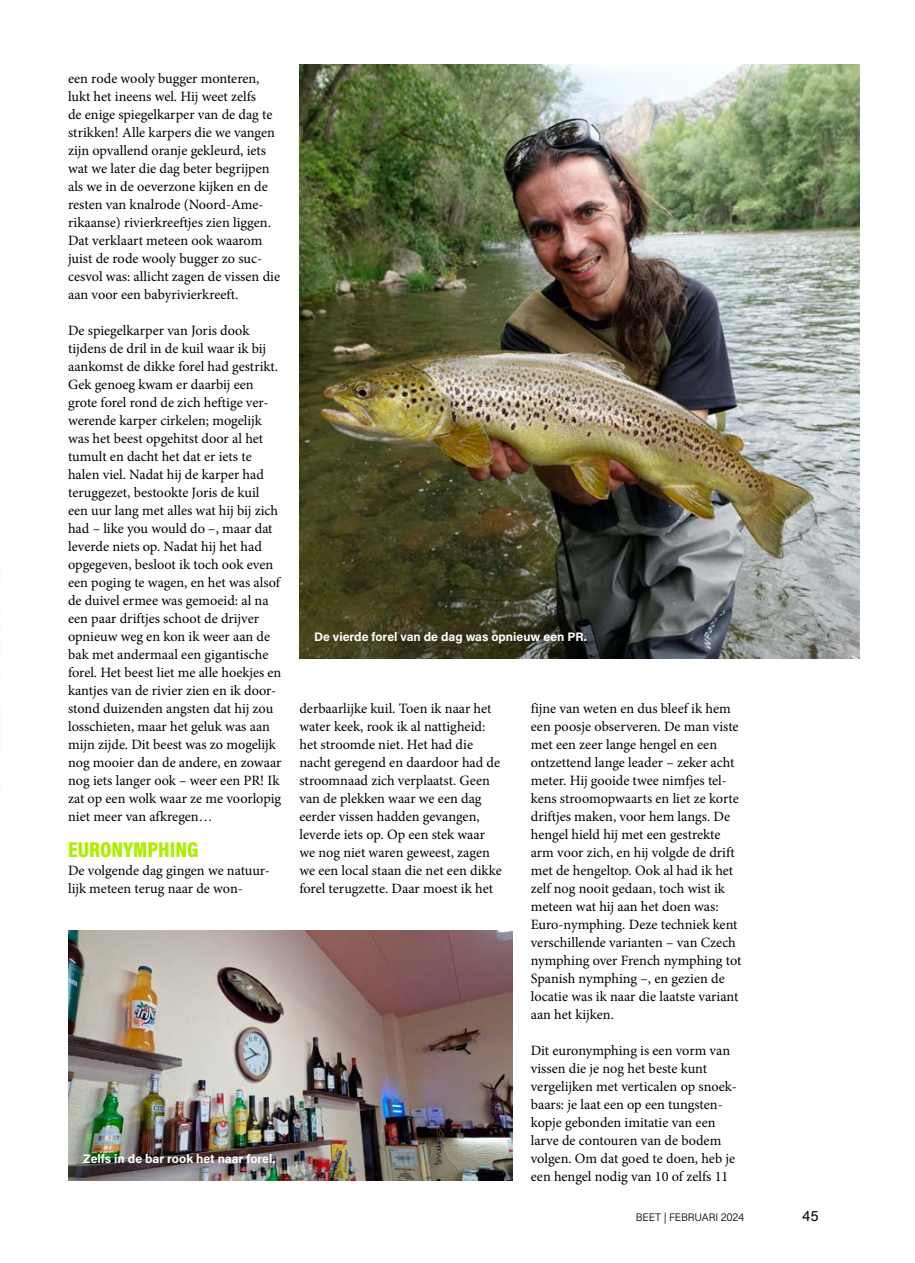
<style>
.page{position:relative;width:915px;height:1263px;background:#fff}
.page>*{position:absolute;margin:0;border:0;box-sizing:border-box;transform-origin:0 0}
.t1{font:900 21.75px "Acumin Pro Cond";color:#adee00}
.t2{font:15px "Acumin Pro";color:#000}
.t3{font:14.25px/18px "Minion Pro";color:#000}
.t4{font:700 12.3px "Acumin Pro";color:#fff}
.t5{font:300 10.8px "Acumin Pro";letter-spacing:-.015em;color:#000}
</style>
<div class="page">
<img style="left:299px;top:65px;width:560px;height:594px">
<img style="left:68px;top:931px;width:444px;height:250px">
<p class="t3" style="left:68px;top:69px;width:213px">een rode wooly bugger monteren, lukt het ineens wel. Hij weet zelfs<br>de enige spiegelkarper van de dag te strikken! Alle karpers die we vangen zijn opvallend oranje gekleurd, iets wat we later die dag beter begrijpen als we in de oeverzone kijken en de resten van knalrode (Noord-Ame&shy;rikaanse) rivierkreeftjes zien liggen.<br>Dat verklaart meteen ook waarom juist de rode wooly bugger zo suc&shy;cesvol was: allicht zagen de vissen die aan voor een babyrivierkreeft.</p>
<p class="t3" style="left:68px;top:321px;width:215px">De spiegelkarper van Joris dook tijdens de dril in de kuil waar ik bij aankomst de dikke forel had gestrikt.<br>Gek genoeg kwam er daarbij een grote forel rond de zich heftige ver&shy;werende karper cirkelen; mogelijk was het beest opgehitst door al het tumult en dacht het dat er iets te halen viel. Nadat hij de karper had teruggezet, bestookte Joris de kuil een uur lang met alles wat hij bij zich had – like you would do –, maar dat leverde niets op. Nadat hij het had opgegeven, besloot ik toch ook even een poging te wagen, en het was alsof de duivel ermee was gemoeid: al na een paar driftjes schoot de drijver opnieuw weg en kon ik weer aan de bak met andermaal een gigantische forel. Het beest liet me alle hoekjes en kantjes van de rivier zien en ik door&shy;stond duizenden angsten dat hij zou losschieten, maar het geluk was aan mijn zijde. Dit beest was zo mogelijk nog mooier dan de andere, en zowaar nog iets langer ook – weer een PR! Ik zat op een wolk waar ze me voorlopig niet meer van afkregen…</p>
<h1 class="t1" style="left:68px;top:835px;width:132px">EURONYMPHING</h1>
<p class="t3" style="left:68px;top:861px;width:203px">De volgende dag gingen we natuur&shy;lijk meteen terug naar de won-</p>
<p class="t4" style="left:83px;top:1150px;width:194px">Zelfs in de bar rook het naar forel.</p>
<p class="t4" style="left:314px;top:628px;width:274px">De vierde forel van de dag was opnieuw een PR.</p>
<p class="t3" style="left:299px;top:699px;width:204px">derbaarlijke kuil. Toen ik naar het water keek, rook ik al nattigheid: het stroomde niet. Het had die nacht geregend en daardoor had de stroomnaad zich verplaatst. Geen van de plekken waar we een dag eerder vissen hadden gevangen, leverde iets op. Op een stek waar we nog niet waren geweest, zagen we een local staan die net een dikke forel terugzette. Daar moest ik het</p>
<p class="t3" style="left:530px;top:699px;width:212px">fijne van weten en dus bleef ik hem een poosje observeren. De man viste met een zeer lange hengel en een ontzettend lange leader – zeker acht meter. Hij gooide twee nimfjes tel&shy;kens stroomopwaarts en liet ze korte driftjes maken, voor hem langs. De hengel hield hij met een gestrekte arm voor zich, en hij volgde de drift met de hengeltop. Ook al had ik het zelf nog nooit gedaan, toch wist ik meteen wat hij aan het doen was:<br>Euro-nymphing. Deze techniek kent verschillende varianten – van Czech nymphing over French nymphing tot Spanish nymphing –, en gezien de locatie was ik naar die laatste variant aan het kijken.</p>
<p class="t3" style="left:530px;top:1041px;width:208px">Dit euronymphing is een vorm van vissen die je nog het beste kunt vergelijken met verticalen op snoek&shy;baars: je laat een op een tungsten&shy;kopje gebonden imitatie van een larve de contouren van de bodem volgen. Om dat goed te doen, heb je een hengel nodig van 10 of zelfs 11</p>
<p class="t5" style="left:635px;top:1210px;width:110px">BEET | FEBRUARI 2024</p>
<p class="t2" style="left:801px;top:1205px;width:18px">45</p>
</div>
